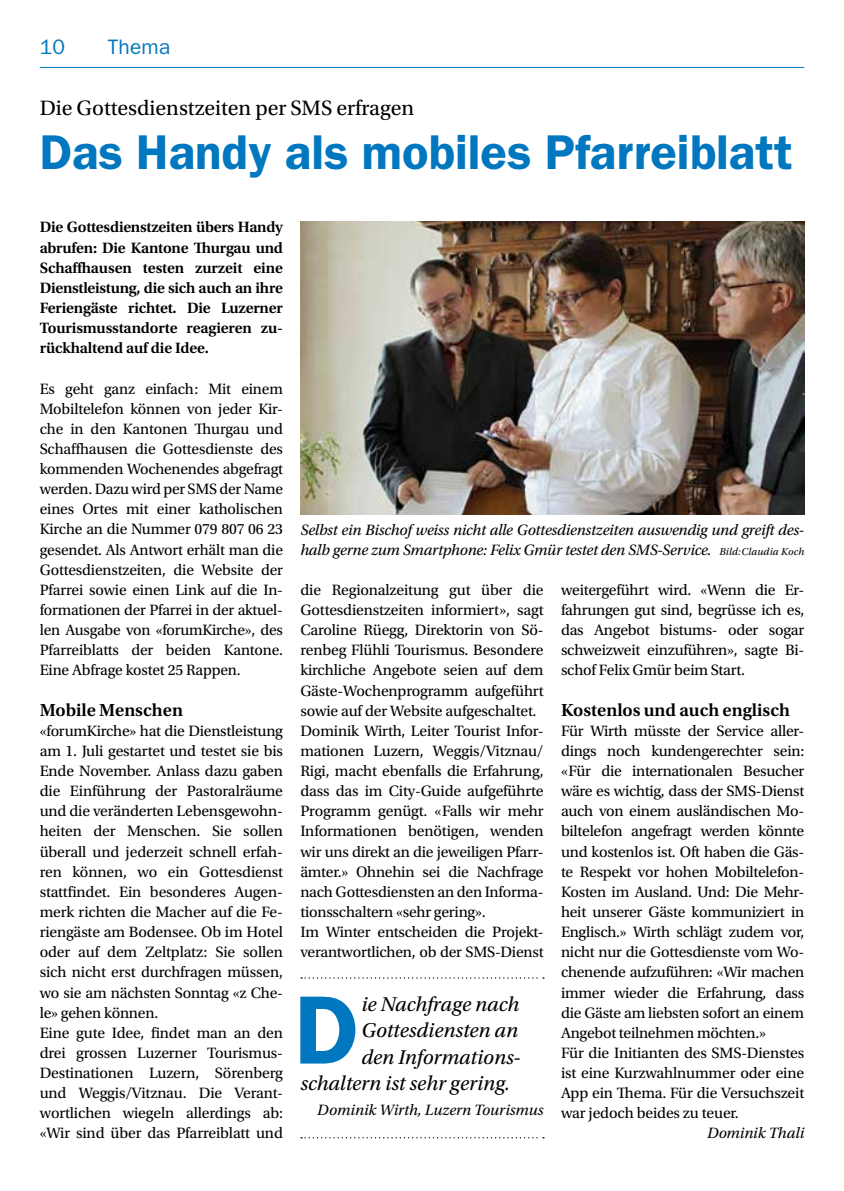
<style>
.page{position:relative;width:844px;height:1191px;background:#fff}
.page>*{position:absolute;margin:0;border:0;box-sizing:border-box;transform-origin:0 0}
.t1{font:600 97.48px "ITC Franklin Gothic Std";color:#0077be}
.t2{font:600 49px "ITC Franklin Gothic Std";color:#0077be}
.t3{font:21.88px "Utopia Std";color:#000}
.t4{font:italic 21px "Utopia Std";color:#000}
.t5{font:21px "ITC Franklin Gothic Std";letter-spacing:.01em;color:#0077be}
.t6{font:600 18.38px "Utopia Std";color:#000}
.t7{font:15.75px/20.1px "Utopia Std";letter-spacing:-.015em;color:#000}
.t8{font:600 15.75px/20.1px "Utopia Std";letter-spacing:-.01em;color:#000;text-align:justify}
.t9{font:italic 15.75px/20.1px "Utopia Std";letter-spacing:-.01em;color:#000}
.s1{font-size:10.5px}
</style>
<div class="page">
<hr style="left:40px;top:67px;width:764px;height:1px;background:#0077be">
<img style="left:300px;top:222px;width:504px;height:292px">
<svg style="left:301px;top:977px;width:243px;height:1px"></svg>
<svg style="left:301px;top:1137px;width:243px;height:1px"></svg>
<h3 class="t5" style="left:40px;top:35px;width:27px">10</h3>
<h3 class="t5" style="left:108px;top:35px;width:64px">Thema</h3>
<h3 class="t3" style="left:40px;top:96px;width:376px">Die Gottesdienstzeiten per SMS erfragen</h3>
<h2 class="t2" style="left:40px;top:123px;width:754px">Das Handy als mobiles Pfarreiblatt</h2>
<p class="t8" style="left:40px;top:217px;width:245px">Die Gottesdienstzeiten übers Handy abrufen: Die Kantone Thurgau und Schaffhausen testen zurzeit eine Dienstleistung, die sich auch an ihre Feriengäste richtet. Die Luzerner Tourismusstandorte reagieren zu&shy;rückhaltend auf die Idee.</p>
<p class="t7" style="left:40px;top:378px;width:245px;text-align:justify">Es geht ganz einfach: Mit einem Mobiltelefon können von jeder Kir&shy;che in den Kantonen Thurgau und Schaffhausen die Gottesdienste des kommenden Wochenendes abgefragt werden. Dazu wird per SMS der Name eines Ortes mit einer katholischen Kirche an die Nummer 079 807 06 23 gesendet. Als Antwort erhält man die Gottesdienstzeiten, die Website der Pfarrei sowie einen Link auf die In&shy;formationen der Pfarrei in der aktuel&shy;len Ausgabe von «forumKirche», des Pfarreiblatts der beiden Kantone.<br>Eine Abfrage kostet 25 Rappen.</p>
<p class="t6" style="left:40px;top:699px;width:145px">Mobile Menschen</p>
<p class="t7" style="left:40px;top:721px;width:245px">«forumKirche» hat die Dienstleistung am 1. Juli gestartet und testet sie bis Ende November. Anlass dazu gaben die Einführung der Pastoralräume und die veränderten Lebensgewohn&shy;heiten der Menschen. Sie sollen überall und jederzeit schnell erfah&shy;ren können, wo ein Gottesdienst stattfindet. Ein besonderes Augen&shy;merk richten die Macher auf die Fe&shy;riengäste am Bodensee. Ob im Hotel oder auf dem Zeltplatz: Sie sollen sich nicht erst durchfragen müssen, wo sie am nächsten Sonntag «z Che&shy;le» gehen können.<br>Eine gute Idee, findet man an den drei grossen Luzerner Tourismus-Destinationen Luzern, Sörenberg und Weggis/Vitznau. Die Verant&shy;wortlichen wiegeln allerdings ab: «Wir sind über das Pfarreiblatt und</p>
<p class="t9" style="left:300px;top:519px;width:505px">Selbst ein Bischof weiss nicht alle Gottesdienstzeiten auswendig und greift des&shy;halb gerne zum Smartphone: Felix Gmür testet den SMS-Service. <span class="s1">Bild:Claudia Koch</span></p>
<p class="t7" style="left:300px;top:580px;width:245px">die Regionalzeitung gut über die Gottesdienstzeiten informiert», sagt Caroline Rüegg, Direktorin von Sö&shy;renbeg Flühli Tourismus. Besondere kirchliche Angebote seien auf dem Gäste-Wochenprogramm aufgeführt sowie auf der Website aufgeschaltet.<br>Dominik Wirth, Leiter Tourist Infor&shy;mationen Luzern, Weggis/Vitznau/ Rigi, macht ebenfalls die Erfahrung, dass das im City-Guide aufgeführte Programm genügt. «Falls wir mehr Informationen benötigen, wenden wir uns direkt an die jeweiligen Pfarr&shy;ämter.» Ohnehin sei die Nachfrage nach Gottesdiensten an den Informa&shy;tionsschaltern «sehr gering».<br>Im Winter entscheiden die Projekt&shy;verantwortlichen, ob der SMS-Dienst</p>
<p class="t7" style="left:561px;top:580px;width:245px;text-align:justify">weitergeführt wird. «Wenn die Er&shy;fahrungen gut sind, begrüsse ich es, das Angebot bistums- oder sogar schweizweit einzuführen», sagte Bi&shy;schof Felix Gmür beim Start.</p>
<p class="t6" style="left:561px;top:699px;width:230px">Kostenlos und auch englisch</p>
<p class="t7" style="left:561px;top:721px;width:245px">Für Wirth müsste der Service aller&shy;dings noch kundengerechter sein: «Für die internationalen Besucher wäre es wichtig, dass der SMS-Dienst auch von einem ausländischen Mo&shy;biltelefon angefragt werden könnte und kostenlos ist. Oft haben die Gäs&shy;te Respekt vor hohen Mobiltelefon-Kosten im Ausland. Und: Die Mehr&shy;heit unserer Gäste kommuniziert in Englisch.» Wirth schlägt zudem vor, nicht nur die Gottesdienste vom Wo&shy;chenende aufzuführen: «Wir machen immer wieder die Erfahrung, dass die Gäste am liebsten sofort an einem Angebot teilnehmen möchten.»<br>Für die Initianten des SMS-Dienstes ist eine Kurzwahlnummer oder eine App ein Thema. Für die Versuchszeit war jedoch beides zu teuer.</p>
<p class="t9" style="left:706px;top:1123px;width:99px">Dominik Thali</p>
<h1 class="t1" style="left:294px;top:972px;width:66px">D</h1>
<h3 class="t4" style="left:361px;top:992px;width:159px">ie Nachfrage nach</h3>
<h3 class="t4" style="left:361px;top:1019px;width:158px">Gottesdiensten an</h3>
<h3 class="t4" style="left:361px;top:1045px;width:161px">den Informations-</h3>
<h3 class="t4" style="left:300px;top:1071px;width:211px">schaltern ist sehr gering.</h3>
<p class="t9" style="left:317px;top:1100px;width:228px">Dominik Wirth, Luzern Tourismus</p>
</div>
